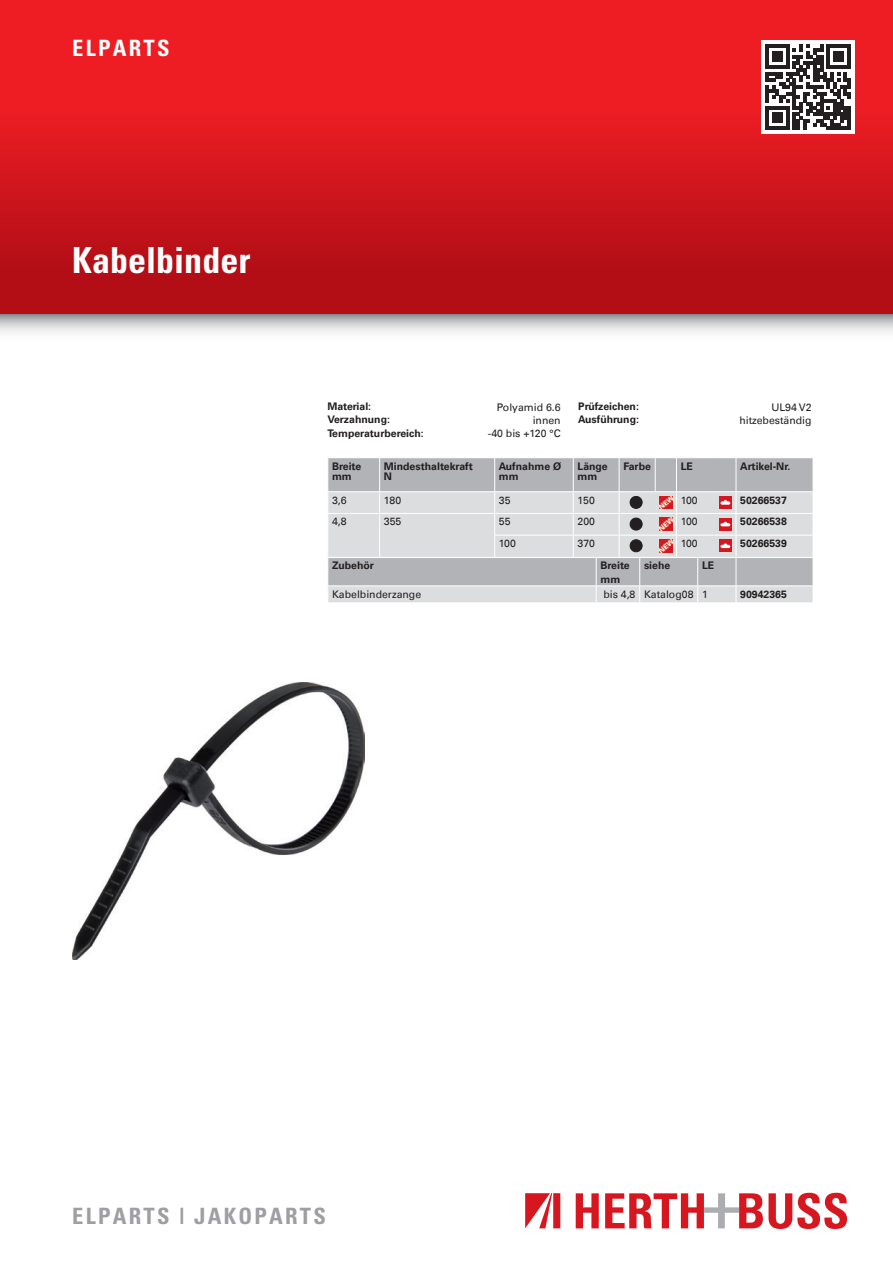
<style>
.page{position:relative;width:893px;height:1263px;background:#fff}
.page>*{position:absolute;margin:0;border:0;box-sizing:border-box;transform-origin:0 0}
.t1{font:700 condensed 36px "Univers";color:#fff}
.t2{font:700 condensed 22.5px "Univers";letter-spacing:.1em;color:#9d9fa2}
.t3{font:700 condensed 22.5px "Univers";letter-spacing:.1em;color:#fff}
.t4{font:700 10.5px/10.5px "Univers Com 65";color:#231f20}
.t5{font:10.5px "Univers Com 55 Roman";color:#231f20}
</style>
<div class="page">
<img style="left:0;top:0;width:893px;height:333px">
<div style="left:761px;top:40px;width:94px;height:94px;background:#fff"></div>
<svg style="left:765px;top:45px;width:85px;height:85px"></svg>
<img style="left:72px;top:683px;width:293px;height:276px">
<svg style="left:576px;top:1193px;width:23px;height:35px"></svg>
<svg style="left:605px;top:1193px;width:242px;height:36px"></svg>
<svg style="left:525px;top:1193px;width:35px;height:35px"></svg>
<svg style="left:328px;top:458px;width:484px;height:144px;background:#cbc9cc"></svg>
<h2 class="t3" style="left:72px;top:34px;width:99px">ELPARTS</h2>
<h1 class="t1" style="left:72px;top:238px;width:180px">Kabelbinder</h1>
<p class="t4" style="left:327px;top:401px;width:45px">Material:</p>
<p class="t5" style="left:497px;top:401px;width:65px">Polyamid 6.6</p>
<p class="t4" style="left:327px;top:414px;width:64px">Verzahnung:</p>
<p class="t5" style="left:533px;top:414px;width:30px">innen</p>
<p class="t4" style="left:327px;top:428px;width:98px">Temperaturbereich:</p>
<p class="t5" style="left:488px;top:427px;width:74px">-40 bis +120 °C</p>
<p class="t4" style="left:578px;top:401px;width:62px">Prüfzeichen:</p>
<p class="t5" style="left:771px;top:401px;width:42px">UL94 V2</p>
<p class="t4" style="left:578px;top:414px;width:62px">Ausführung:</p>
<p class="t5" style="left:739px;top:414px;width:74px">hitzebeständig</p>
<p class="t4" style="left:332px;top:461px;width:31px">Breite mm</p>
<p class="t4" style="left:384px;top:461px;width:90px">Mindesthaltekraft<br>N</p>
<p class="t4" style="left:499px;top:461px;width:64px">Aufnahme Ø mm</p>
<p class="t4" style="left:577px;top:461px;width:32px">Länge mm</p>
<p class="t4" style="left:623px;top:461px;width:29px">Farbe</p>
<p class="t4" style="left:681px;top:461px;width:14px">LE</p>
<p class="t4" style="left:740px;top:461px;width:52px">Artikel-Nr.</p>
<p class="t5" style="left:332px;top:493px;width:16px">3,6</p>
<p class="t5" style="left:384px;top:493px;width:19px">180</p>
<p class="t5" style="left:499px;top:493px;width:13px">35</p>
<p class="t5" style="left:577px;top:493px;width:19px">150</p>
<p class="t5" style="left:681px;top:493px;width:19px">100</p>
<p class="t4" style="left:740px;top:495px;width:48px">50266537</p>
<p class="t5" style="left:332px;top:515px;width:16px">4,8</p>
<p class="t5" style="left:384px;top:515px;width:19px">355</p>
<p class="t5" style="left:499px;top:515px;width:13px">55</p>
<p class="t5" style="left:577px;top:515px;width:19px">200</p>
<p class="t5" style="left:681px;top:515px;width:19px">100</p>
<p class="t4" style="left:740px;top:516px;width:48px">50266538</p>
<p class="t5" style="left:499px;top:537px;width:19px">100</p>
<p class="t5" style="left:577px;top:537px;width:19px">370</p>
<p class="t5" style="left:681px;top:537px;width:19px">100</p>
<p class="t4" style="left:740px;top:538px;width:48px">50266539</p>
<p class="t4" style="left:332px;top:560px;width:44px">Zubehör</p>
<p class="t4" style="left:600px;top:559px;width:31px;line-height:13.5px">Breite mm</p>
<p class="t4" style="left:644px;top:560px;width:28px">siehe</p>
<p class="t4" style="left:702px;top:560px;width:14px">LE</p>
<p class="t5" style="left:332px;top:588px;width:91px">Kabelbinderzange</p>
<p class="t5" style="left:603px;top:588px;width:106px">bis 4,8 Katalog08 1</p>
<p class="t4" style="left:740px;top:589px;width:48px">90942365</p>
<h2 class="t2" style="left:72px;top:1202px;width:255px">ELPARTS | JAKOPARTS</h2>
</div>
